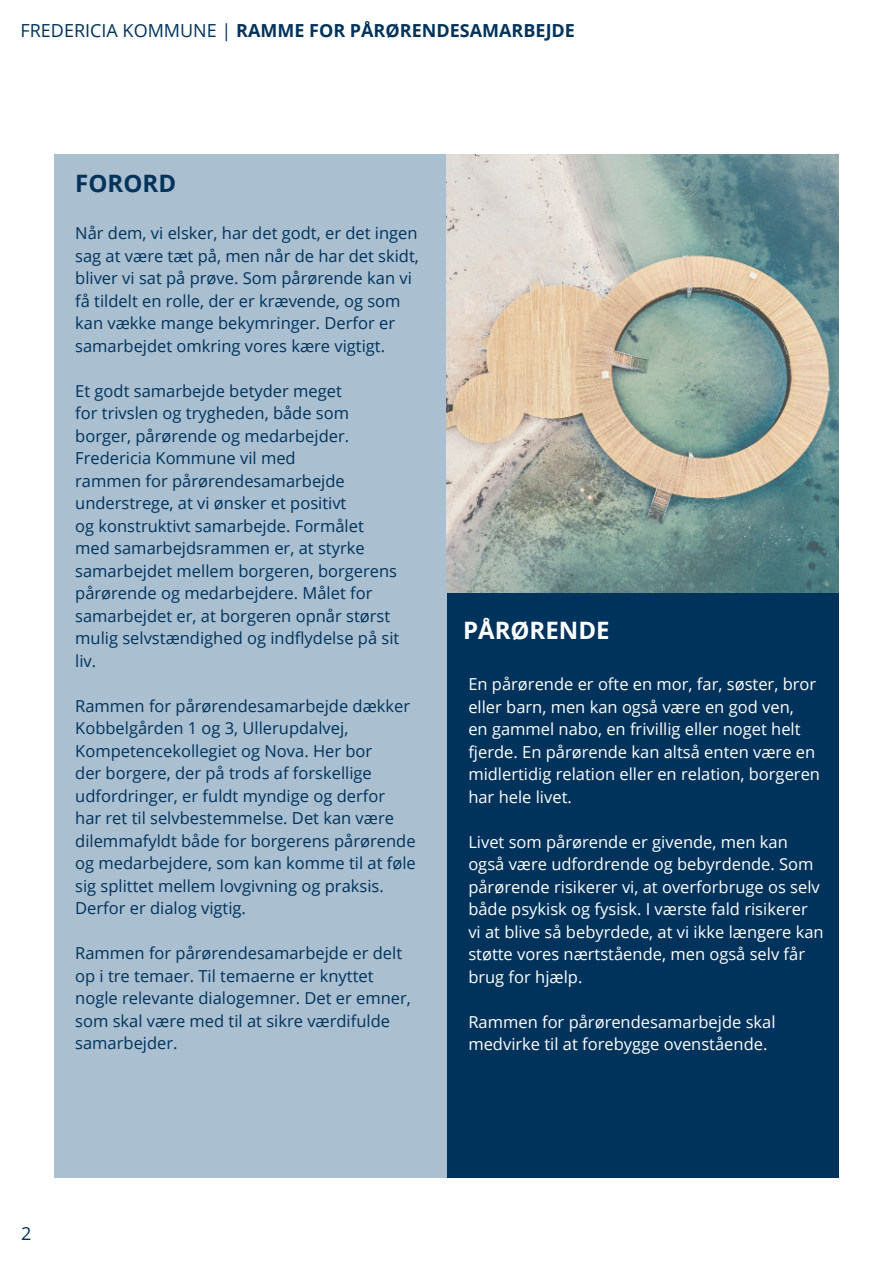
<style>
.page{position:relative;width:893px;height:1263px;background:#fff}
.page>*{position:absolute;margin:0;border:0;box-sizing:border-box;transform-origin:0 0}
.t1{font:700 24px "Open Sans";color:#fff}
.t2{font:700 24px "Open Sans";color:#00335c}
.t3{font:700 18px "Open Sans";color:#00335c}
.t4{font:18px "Open Sans";color:#00335c}
.t5{font:16.5px/22.5px "Open Sans";color:#00335c}
.t6{font:16.5px/22.5px "Open Sans";color:#fff}
.s1{font-weight:400}
</style>
<div class="page">
<div style="left:446px;top:593px;width:393px;height:585px;background:#00335c"></div>
<div style="left:54px;top:155px;width:392px;height:1023px;background:#aabfd0"></div>
<img style="left:446px;top:155px;width:393px;height:438px">
<p class="t3" style="left:20px;top:17px;width:556px"><span class="s1">FREDERICIA KOMMUNE |</span> RAMME FOR PÅRØRENDESAMARBEJDE</p>
<p class="t2" style="left:75px;top:166px;width:102px">FORORD</p>
<p class="t5" style="left:75px;top:222px;width:345px">Når dem, vi elsker, har det godt, er det ingen sag at være tæt på, men når de har det skidt, bliver vi sat på prøve. Som pårørende kan vi få tildelt en rolle, der er krævende, og som kan vække mange bekymringer. Derfor er samarbejdet omkring vores kære vigtigt.</p>
<p class="t5" style="left:75px;top:379px;width:326px">Et godt samarbejde betyder meget<br>for trivslen og trygheden, både som borger, pårørende og medarbejder.<br>Fredericia Kommune vil med<br>rammen for pårørendesamarbejde understrege, at vi ønsker et positivt<br>og konstruktivt samarbejde. Formålet med samarbejdsrammen er, at styrke samarbejdet mellem borgeren, borgerens pårørende og medarbejdere. Målet for samarbejdet er, at borgeren opnår størst mulig selvstændighed og indflydelse på sit liv.</p>
<p class="t5" style="left:75px;top:694px;width:342px">Rammen for pårørendesamarbejde dækker Kobbelgården 1 og 3, Ullerupdalvej, Kompetencekollegiet og Nova. Her bor<br>der borgere, der på trods af forskellige udfordringer, er fuldt myndige og derfor<br>har ret til selvbestemmelse. Det kan være dilemmafyldt både for borgerens pårørende og medarbejdere, som kan komme til at føle sig splittet mellem lovgivning og praksis.<br>Derfor er dialog vigtig.</p>
<p class="t5" style="left:75px;top:942px;width:337px">Rammen for pårørendesamarbejde er delt op i tre temaer. Til temaerne er knyttet nogle relevante dialogemner. Det er emner, som skal være med til at sikre værdifulde samarbejder.</p>
<p class="t1" style="left:463px;top:613px;width:148px">PÅRØRENDE</p>
<p class="t6" style="left:468px;top:672px;width:353px">En pårørende er ofte en mor, far, søster, bror eller barn, men kan også være en god ven,<br>en gammel nabo, en frivillig eller noget helt fjerde. En pårørende kan altså enten være en midlertidig relation eller en relation, borgeren har hele livet.</p>
<p class="t6" style="left:468px;top:830px;width:357px">Livet som pårørende er givende, men kan også være udfordrende og bebyrdende. Som pårørende risikerer vi, at overforbruge os selv både psykisk og fysisk. I værste fald risikerer vi at blive så bebyrdede, at vi ikke længere kan støtte vores nærtstående, men også selv får brug for hjælp.</p>
<p class="t6" style="left:468px;top:1010px;width:309px">Rammen for pårørendesamarbejde skal medvirke til at forebygge ovenstående.</p>
<p class="t4" style="left:21px;top:1221px;width:12px">2</p>
</div>
